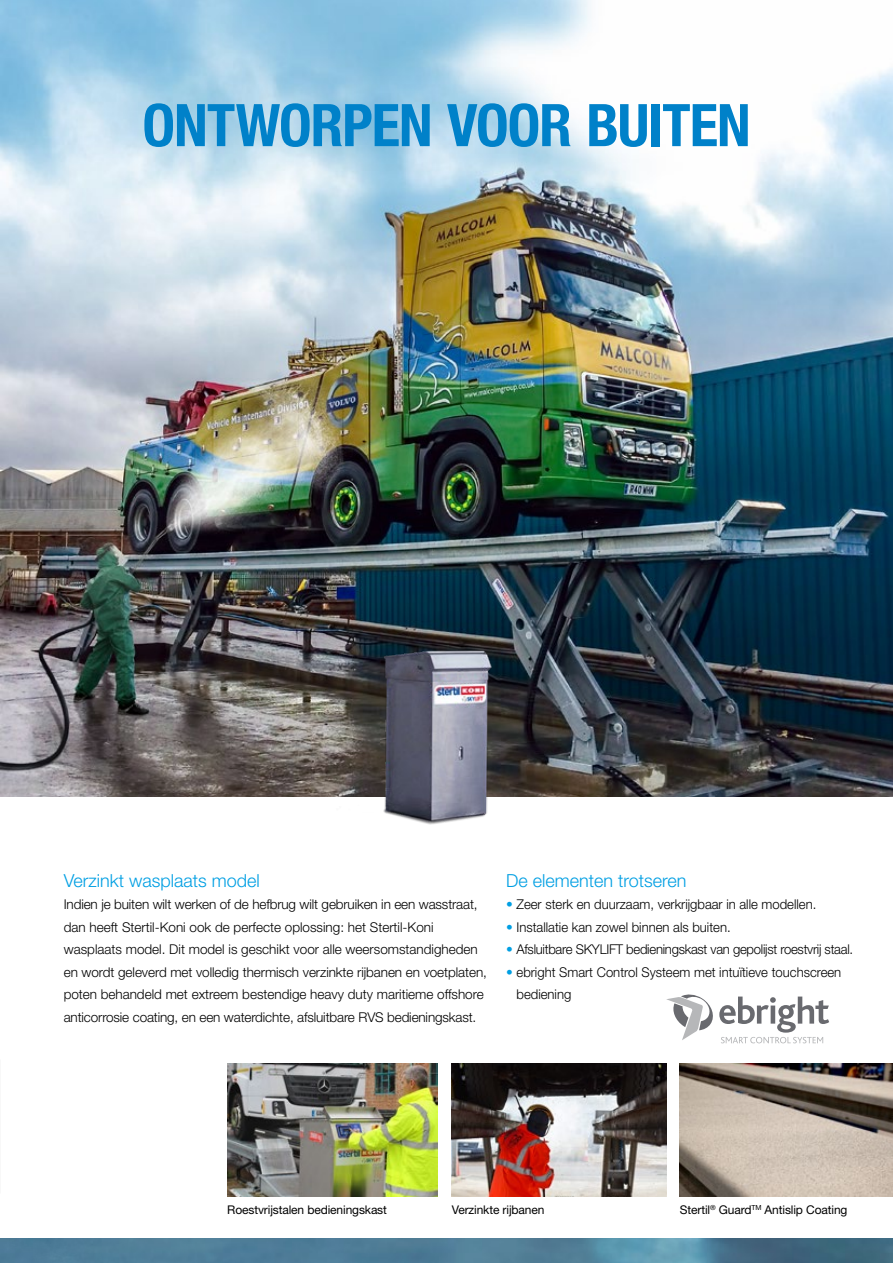
<style>
.page{position:relative;width:893px;height:1263px;background:#fff}
.page>*{position:absolute;margin:0;border:0;box-sizing:border-box;transform-origin:0 0}
.t1{font:700 condensed 58.8px "Helvetica Neue LT Std";letter-spacing:-.02em;color:#0081c9}
.t2{font:300 18px "Helvetica Neue LT Std";color:#009fe3}
.t3{font:300 13.5px/22.5px "Helvetica Neue LT Std";color:#000}
.t4{font:300 13.5px "Helvetica Neue LT Std";letter-spacing:-.02em;color:#000}
.t5{font:12px "Helvetica Neue LT Std";letter-spacing:-.01em;color:#000}
.s1{color:#009fe3}
</style>
<div class="page">
<img style="left:1px;top:0;width:892px;height:797px">
<img style="left:0;top:0;width:1px;height:902px">
<img style="left:0;top:1238px;width:893px;height:25px">
<div style="left:0;top:797px;width:893px;height:440px;background:#fff"></div>
<img style="left:227px;top:1063px;width:210px;height:133px">
<img style="left:680px;top:1063px;width:213px;height:133px">
<img style="left:308px;top:604px;width:259px;height:221px">
<svg style="left:666px;top:994px;width:163px;height:49px"></svg>
<img style="left:452px;top:1063px;width:214px;height:133px">
<h1 class="t1" style="left:142px;top:90px;width:610px">ONTWORPEN VOOR BUITEN</h1>
<h2 class="t2" style="left:64px;top:869px;width:198px">Verzinkt wasplaats model</h2>
<p class="t3" style="left:64px;top:893px;width:425px">Indien je buiten wilt werken of de hefbrug wilt gebruiken in een wasstraat, dan heeft Stertil-Koni ook de perfecte oplossing: het Stertil-Koni wasplaats model. Dit model is geschikt voor alle weersomstandigheden en wordt geleverd met volledig thermisch verzinkte rijbanen en voetplaten, poten behandeld met extreem bestendige heavy duty maritieme offshore anticorrosie coating, en een waterdichte, afsluitbare RVS bedieningskast.</p>
<h2 class="t2" style="left:506px;top:869px;width:182px">De elementen trotseren</h2>
<p class="t3" style="left:506px;top:893px;width:312px"><span class="s1">•</span> Zeer sterk en duurzaam, verkrijgbaar in alle modellen.</p>
<p class="t3" style="left:506px;top:915px;width:226px"><span class="s1">•</span> Installatie kan zowel binnen als buiten.</p>
<p class="t4" style="left:506px;top:941px;width:349px"><span class="s1">•</span> Afsluitbare SKYLIFT bedieningskast van gepolijst roestvrij staal.</p>
<p class="t3" style="left:516px;top:960px;width:326px;text-indent:-11px"><span class="s1">•</span> ebright Smart Control Systeem met intuïtieve touchscreen bediening</p>
<p class="t5" style="left:227px;top:1202px;width:161px">Roestvrijstalen bedieningskast</p>
<p class="t5" style="left:452px;top:1202px;width:94px">Verzinkte rijbanen</p>
<p class="t5" style="left:680px;top:1202px;width:169px">Stertil<sup>®</sup> Guard<sup>TM</sup> Antislip Coating</p>
</div>
